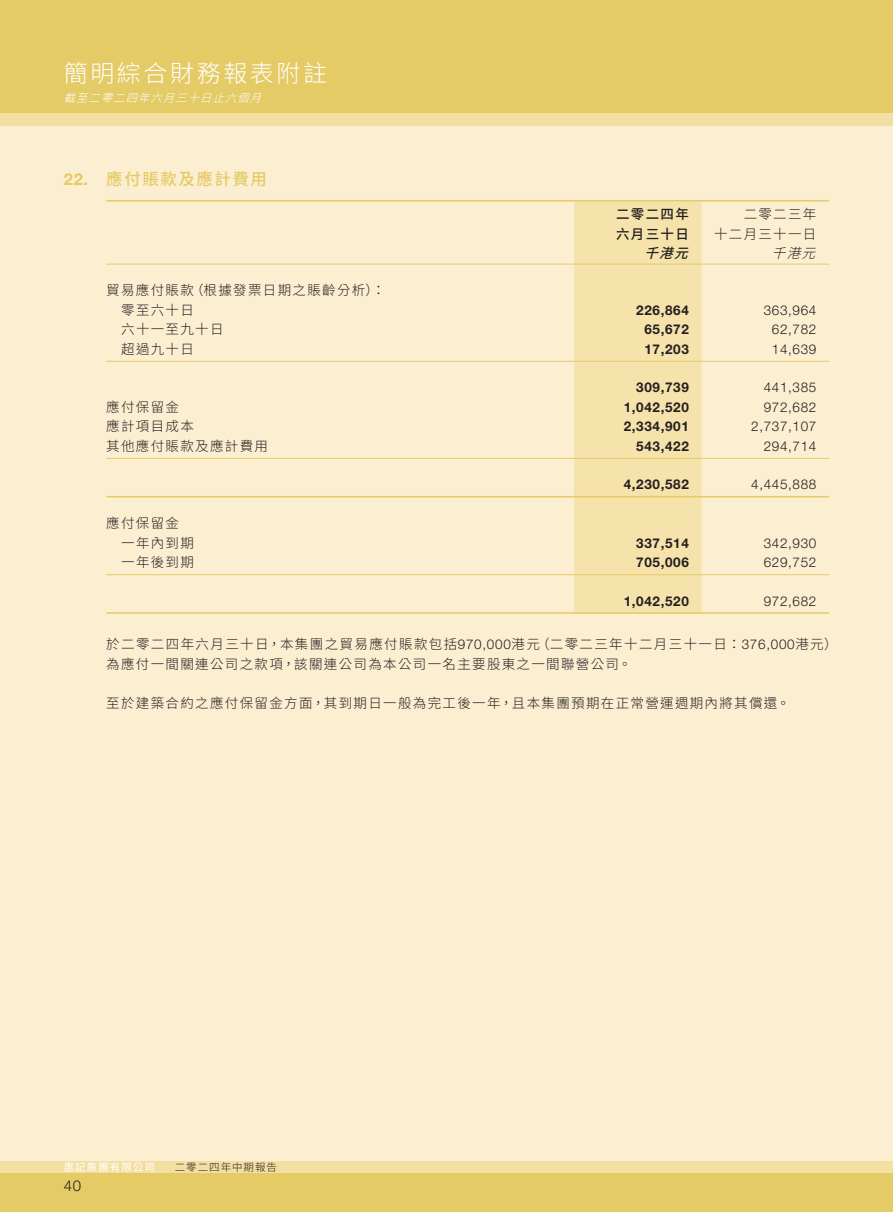
<style>
.page{position:relative;width:893px;height:1212px;background:#fff}
.page>*{position:absolute;margin:0;border:0;box-sizing:border-box;transform-origin:0 0}
.t1{font:300 24px "Source Han Sans TC";letter-spacing:.11em;color:#fff}
.Heading_1{font:500 16.5px "Source Han Sans TC";letter-spacing:.095em;color:#e5cb66}
.t2{font:300 15px "Helvetica Neue LT Std";color:#231f20}
.Body_Text{font:300 13.5px/19.5px "Source Han Sans TC";letter-spacing:.1em;color:#231f20}
.Body_Text-2{font:700 13.5px "Helvetica Neue LT Std";letter-spacing:.05em;color:#231f20}
.Body_Text-3{font:300 13.5px "Helvetica Neue LT Std";letter-spacing:.05em;color:#231f20}
.Body_Text-4{font:500 13.5px "Source Han Sans TC";letter-spacing:.1em;color:#231f20}
.Body_Text-5{font:italic 500 13.5px "Source Han Sans TC";color:#231f20}
.Body_Text-6{font:italic 300 13.5px "Source Han Sans TC";color:#231f20}
.t3{font:italic 300 11.25px "Source Han Sans TC";color:#fff}
.t4{font:300 10.5px "Source Han Sans TC";letter-spacing:.095em;color:#231f20}
.s1{font-family:"Helvetica Neue LT Std";font-weight:700}
.s2{font-family:"Helvetica Neue LT Std"}
.s3{font-weight:400;color:#fff}
</style>
<div class="page">
<div style="left:0;top:105px;width:893px;height:1077px;background:#fceed1"></div>
<div style="left:0;top:1161px;width:893px;height:13px;background:#f4dfa3"></div>
<div style="left:0;top:1174px;width:893px;height:38px;background:#e5cb66"></div>
<div style="left:0;top:0;width:893px;height:125px;background:#f4dfa3"></div>
<div style="left:0;top:0;width:893px;height:113px;background:#e5cb66"></div>
<div style="left:574px;top:201px;width:128px;height:411px;background:#f6e2ab"></div>
<hr style="left:106px;top:200px;width:468px;height:1px;background:#e5cb66">
<hr style="left:574px;top:200px;width:128px;height:1px;background:#e5cb66">
<hr style="left:702px;top:200px;width:127px;height:1px;background:#e5cb66">
<hr style="left:106px;top:264px;width:468px;height:1px;background:#e5cb66">
<hr style="left:574px;top:264px;width:128px;height:1px;background:#e5cb66">
<hr style="left:702px;top:264px;width:127px;height:1px;background:#e5cb66">
<hr style="left:106px;top:361px;width:468px;height:1px;background:#e5cb66">
<hr style="left:574px;top:361px;width:128px;height:1px;background:#e5cb66">
<hr style="left:702px;top:361px;width:127px;height:1px;background:#e5cb66">
<hr style="left:106px;top:458px;width:468px;height:1px;background:#e5cb66">
<hr style="left:574px;top:458px;width:128px;height:1px;background:#e5cb66">
<hr style="left:702px;top:458px;width:127px;height:1px;background:#e5cb66">
<hr style="left:106px;top:496px;width:468px;height:1px;background:#e5cb66">
<hr style="left:574px;top:496px;width:128px;height:1px;background:#e5cb66">
<hr style="left:702px;top:496px;width:127px;height:1px;background:#e5cb66">
<hr style="left:106px;top:574px;width:468px;height:1px;background:#e5cb66">
<hr style="left:574px;top:574px;width:128px;height:1px;background:#e5cb66">
<hr style="left:702px;top:574px;width:127px;height:1px;background:#e5cb66">
<hr style="left:106px;top:612px;width:468px;height:2px;background:#e5cb66">
<hr style="left:574px;top:612px;width:128px;height:2px;background:#e5cb66">
<hr style="left:702px;top:612px;width:127px;height:2px;background:#e5cb66">
<h1 class="t1" style="left:64px;top:60px;width:265px">簡明綜合財務報表附註</h1>
<p class="t3" style="left:64px;top:91px;width:207px">截至二零二四年六月三十日止六個月</p>
<p class="Heading_1" style="left:64px;top:169px;width:205px"><span class="s1">22.</span> 應付賬款及應計費用</p>
<p class="Body_Text-4" style="left:616px;top:207px;width:74px">二零二四年</p>
<p class="Body_Text-4" style="left:616px;top:226px;width:74px">六月三十日</p>
<p class="Body_Text" style="left:744px;top:205px;width:74px">二零二三年</p>
<p class="Body_Text" style="left:714px;top:224px;width:104px">十二月三十一日</p>
<p class="Body_Text-5" style="left:644px;top:246px;width:55px">千港元</p>
<p class="Body_Text-6" style="left:772px;top:246px;width:55px">千港元</p>
<p class="Body_Text" style="left:106px;top:281px;width:280px">貿易應付賬款（根據發票日期之賬齡分析）：</p>
<p class="Body_Text" style="left:121px;top:300px;width:74px">零至六十日</p>
<p class="Body_Text-2" style="left:636px;top:301px;width:54px">226,864</p>
<p class="Body_Text-3" style="left:764px;top:302px;width:54px">363,964</p>
<p class="Body_Text" style="left:121px;top:320px;width:104px">六十一至九十日</p>
<p class="Body_Text-2" style="left:644px;top:321px;width:46px">65,672</p>
<p class="Body_Text-3" style="left:772px;top:321px;width:46px">62,782</p>
<p class="Body_Text" style="left:121px;top:339px;width:74px">超過九十日</p>
<p class="Body_Text-2" style="left:644px;top:340px;width:46px">17,203</p>
<p class="Body_Text-3" style="left:772px;top:341px;width:46px">14,639</p>
<p class="Body_Text-2" style="left:636px;top:379px;width:54px">309,739</p>
<p class="Body_Text-3" style="left:764px;top:379px;width:54px">441,385</p>
<p class="Body_Text" style="left:106px;top:397px;width:74px">應付保留金</p>
<p class="Body_Text-2" style="left:624px;top:399px;width:67px">1,042,520</p>
<p class="Body_Text-3" style="left:764px;top:399px;width:54px">972,682</p>
<p class="Body_Text" style="left:106px;top:417px;width:89px">應計項目成本</p>
<p class="Body_Text-2" style="left:624px;top:418px;width:67px">2,334,901</p>
<p class="Body_Text-3" style="left:751px;top:418px;width:67px">2,737,107</p>
<p class="Body_Text" style="left:106px;top:436px;width:163px">其他應付賬款及應計費用</p>
<p class="Body_Text-2" style="left:636px;top:438px;width:54px">543,422</p>
<p class="Body_Text-3" style="left:764px;top:438px;width:54px">294,714</p>
<p class="Body_Text-2" style="left:624px;top:476px;width:67px">4,230,582</p>
<p class="Body_Text-3" style="left:751px;top:476px;width:67px">4,445,888</p>
<p class="Body_Text" style="left:106px;top:514px;width:74px">應付保留金</p>
<p class="Body_Text" style="left:121px;top:533px;width:74px">一年內到期</p>
<p class="Body_Text-2" style="left:636px;top:534px;width:54px">337,514</p>
<p class="Body_Text-3" style="left:764px;top:534px;width:54px">342,930</p>
<p class="Body_Text" style="left:121px;top:553px;width:74px">一年後到期</p>
<p class="Body_Text-2" style="left:636px;top:554px;width:54px">705,006</p>
<p class="Body_Text-3" style="left:764px;top:554px;width:54px">629,752</p>
<p class="Body_Text-2" style="left:624px;top:592px;width:67px">1,042,520</p>
<p class="Body_Text-3" style="left:764px;top:593px;width:54px">972,682</p>
<p class="Body_Text" style="left:106px;top:635px;width:733px">於二零二四年六月三十日，本集團之貿易應付賬款包括<span class="s2">970,000</span>港元（二零二三年十二月三十一日：<span class="s2">376,000</span>港元）為應付一間關連公司之款項，該關連公司為本公司一名主要股東之一間聯營公司。</p>
<p class="Body_Text" style="left:106px;top:693px;width:685px">至於建築合約之應付保留金方面，其到期日一般為完工後一年，且本集團預期在正常營運週期內將其償還。</p>
<p class="t4" style="left:64px;top:1161px;width:215px"><span class="s3">惠記集團有限公司</span>　　二零二四年中期報告</p>
<p class="t2" style="left:64px;top:1176px;width:19px">40</p>
</div>
